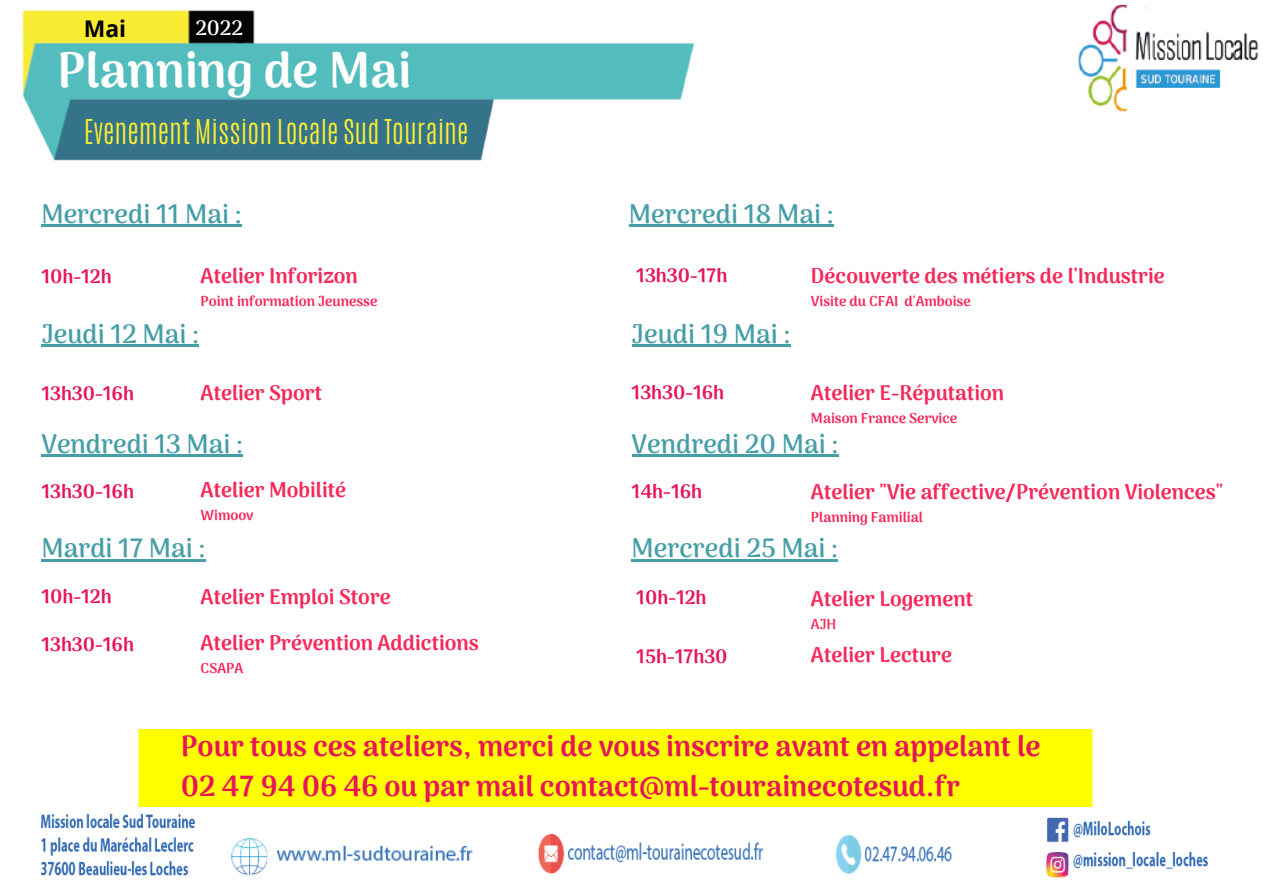
<style>
.page{position:relative;width:1263px;height:893px;background:#fff}
.page>*{position:absolute;margin:0;border:0;box-sizing:border-box;transform-origin:0 0}
.t1{font:900 48.9px "Arima Madurai";color:#fff}
.t2{font:900 28.8px "Arima Madurai";color:#e8145a}
.t3{font:300 28.58px "Antonio";color:#f9ed32}
.t4{font:700 26.25px "Arima Madurai";color:#469ea7}
.t5{font:700 22.88px "Open Sans";color:#000}
.t6{font:900 20.92px "Arima Madurai";color:#f6285a}
.t7{font:700 20.55px "Arima Madurai";color:#fff}
.t8{font:900 19.27px "Arima Madurai";color:#e8145a}
.t9{font:900 14.17px "Arima Madurai";color:#f6285a}
.t10{font:800 14.17px "Arima Madurai";color:#f6285a}
</style>
<div class="page">
<img style="left:22px;top:10px;width:817px;height:552px">
<img style="left:1046px;top:818px;width:162px;height:60px">
<img style="left:835px;top:834px;width:117px;height:40px">
<img style="left:538px;top:834px;width:226px;height:40px">
<img style="left:231px;top:837px;width:242px;height:39px">
<img style="left:1078px;top:4px;width:181px;height:108px">
<img style="left:40px;top:806px;width:156px;height:70px">
<div style="left:138px;top:729px;width:955px;height:77px;background:#ff0"></div>
<hr style="left:41px;top:225px;width:201px;height:2px;background:#469ea7">
<hr style="left:41px;top:455px;width:202px;height:2px;background:#469ea7">
<hr style="left:41px;top:344px;width:158px;height:3px;background:#469ea7">
<hr style="left:41px;top:559px;width:165px;height:2px;background:#469ea7">
<hr style="left:632px;top:344px;width:158px;height:3px;background:#469ea7">
<hr style="left:632px;top:455px;width:206px;height:2px;background:#469ea7">
<hr style="left:632px;top:559px;width:206px;height:2px;background:#469ea7">
<hr style="left:629px;top:225px;width:205px;height:2px;background:#469ea7">
<p class="t5" style="left:84px;top:12px;width:44px">Mai</p>
<p class="t7" style="left:195px;top:15px;width:49px">2022</p>
<p class="t1" style="left:57px;top:42px;width:356px">Planning de Mai</p>
<p class="t3" style="left:84px;top:112px;width:386px">Evenement Mission Locale Sud Touraine</p>
<p class="t4" style="left:41px;top:198px;width:202px">Mercredi 11 Mai :</p>
<p class="t8" style="left:41px;top:265px;width:72px">10h-12h</p>
<p class="t6" style="left:201px;top:264px;width:159px">Atelier Inforizon</p>
<p class="t9" style="left:201px;top:293px;width:178px">Point information Jeunesse</p>
<p class="t4" style="left:41px;top:318px;width:159px">Jeudi 12 Mai :</p>
<p class="t8" style="left:41px;top:382px;width:94px">13h30-16h</p>
<p class="t6" style="left:201px;top:381px;width:123px">Atelier Sport</p>
<p class="t4" style="left:41px;top:429px;width:203px">Vendredi 13 Mai :</p>
<p class="t8" style="left:41px;top:479px;width:94px">13h30-16h</p>
<p class="t6" style="left:201px;top:477px;width:147px">Atelier Mobilité</p>
<p class="t9" style="left:201px;top:506px;width:54px">Wimoov</p>
<p class="t4" style="left:41px;top:533px;width:166px">Mardi 17 Mai :</p>
<p class="t8" style="left:41px;top:585px;width:72px">10h-12h</p>
<p class="t6" style="left:201px;top:585px;width:192px">Atelier Emploi Store</p>
<p class="t8" style="left:41px;top:633px;width:94px">13h30-16h</p>
<p class="t6" style="left:201px;top:630px;width:280px">Atelier Prévention Addictions</p>
<p class="t9" style="left:201px;top:659px;width:44px">CSAPA</p>
<p class="t4" style="left:629px;top:198px;width:206px">Mercredi 18 Mai :</p>
<p class="t8" style="left:636px;top:264px;width:93px">13h30-17h</p>
<p class="t6" style="left:811px;top:264px;width:355px">Découverte des métiers de l'Industrie</p>
<p class="t9" style="left:811px;top:293px;width:161px">Visite du CFAI d'Amboise</p>
<p class="t4" style="left:632px;top:318px;width:160px">Jeudi 19 Mai :</p>
<p class="t8" style="left:632px;top:381px;width:94px">13h30-16h</p>
<p class="t6" style="left:811px;top:381px;width:195px">Atelier E-Réputation</p>
<p class="t9" style="left:811px;top:410px;width:148px">Maison France Service</p>
<p class="t4" style="left:632px;top:429px;width:208px">Vendredi 20 Mai :</p>
<p class="t8" style="left:632px;top:479px;width:72px">14h-16h</p>
<p class="t6" style="left:811px;top:479px;width:414px">Atelier "Vie affective/Prévention Violences"</p>
<p class="t9" style="left:811px;top:509px;width:113px">Planning Familial</p>
<p class="t4" style="left:632px;top:533px;width:208px">Mercredi 25 Mai :</p>
<p class="t6" style="left:811px;top:586px;width:164px">Atelier Logement</p>
<p class="t10" style="left:811px;top:615px;width:27px">AJH</p>
<p class="t8" style="left:636px;top:645px;width:93px">15h-17h30</p>
<p class="t6" style="left:811px;top:643px;width:143px">Atelier Lecture</p>
<p class="t8" style="left:636px;top:586px;width:72px">10h-12h</p>
<p class="t2" style="left:181px;top:729px;width:861px">Pour tous ces ateliers, merci de vous inscrire avant en appelant le</p>
<p class="t2" style="left:181px;top:769px;width:780px">02 47 94 06 46 ou par mail contact@ml-tourainecotesud.fr</p>
</div>
